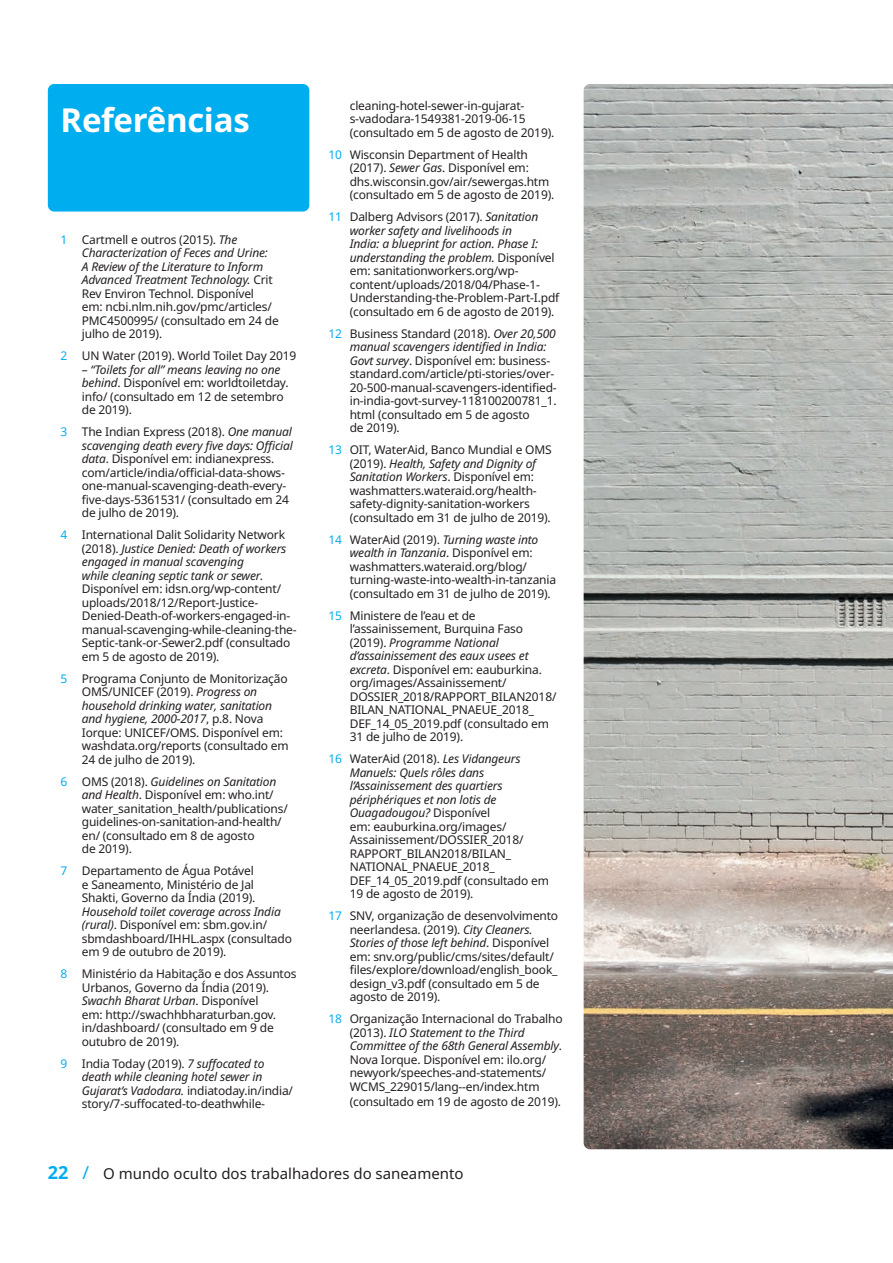
<style>
.page{position:relative;width:893px;height:1263px;background:#fff}
.page>*{position:absolute;margin:0;border:0;box-sizing:border-box;transform-origin:0 0}
.Header_22_24{font:700 33px "Noto Sans";letter-spacing:-.01em;color:#fff}
.t1{font:15px "Noto Sans";color:#231f20}
.References_NEW{font:12px/13.5px "Noto Sans";letter-spacing:-.015em;color:#231f20}
.s1{color:#00aeef}
.s2{font-style:italic}
.s3{font-weight:700;font-size:18px;color:#00aeef}
.s4{font-size:18px;color:#00aeef}
</style>
<div class="page">
<div style="left:48px;top:84px;width:261px;height:128px;background:#00aeef;border-radius:6px"></div>
<img style="left:584px;top:84px;width:309px;height:1065px">
<p class="Header_22_24" style="left:61px;top:97px;width:191px">Referências</p>
<p class="References_NEW" style="left:82px;top:233px;width:199px;text-indent:-21px"><span class="s1">1</span> Cartmell e outros (2015). <span class="s2">The<br>Characterization of Feces and Urine:<br>A Review of the Literature to Inform<br>Advanced Treatment Technology.</span> Crit<br>Rev Environ Technol. Disponível<br>em: ncbi.nlm.nih.gov/pmc/articles/<br>PMC4500995/ (consultado em 24 de julho de 2019).</p>
<p class="References_NEW" style="left:61px;top:349px;width:237px"><span class="s1">2</span> UN Water (2019). World Toilet Day 2019</p>
<p class="References_NEW" style="left:82px;top:363px;width:208px">– <span class="s2">“Toilets for all” means leaving no one behind</span>. Disponível em: worldtoiletday. info/ (consultado em 12 de setembro de 2019).</p>
<p class="References_NEW" style="left:82px;top:425px;width:213px;text-indent:-21px"><span class="s1">3</span> The Indian Express (2018). <span class="s2">One manual scavenging death every five days: Official data</span>. Disponível em: indianexpress. com/article/india/official-data-shows&shy;one-manual-scavenging-death-every&shy;five-days-5361531/ (consultado em 24 de julho de 2019).</p>
<p class="References_NEW" style="left:82px;top:528px;width:216px;text-indent:-21px"><span class="s1">4</span> International Dalit Solidarity Network (2018). <span class="s2">Justice Denied: Death of workers engaged in manual scavenging<br>while cleaning septic tank or sewer.<br></span>Disponível em: idsn.org/wp-content/ uploads/2018/12/Report-Justice-Denied-Death-of-workers-engaged-in&shy;manual-scavenging-while-cleaning-the-Septic-tank-or-Sewer2.pdf (consultado em 5 de agosto de 2019).</p>
<p class="References_NEW" style="left:82px;top:672px;width:208px;text-indent:-21px"><span class="s1">5</span> Programa Conjunto de Monitorização OMS/UNICEF (2019). <span class="s2">Progress on household drinking water, sanitation and hygiene, 2000-2017</span>, p.8. Nova Iorque: UNICEF/OMS. Disponível em: washdata.org/reports (consultado em 24 de julho de 2019).</p>
<p class="References_NEW" style="left:82px;top:775px;width:207px;text-indent:-21px"><span class="s1">6</span> OMS (2018). <span class="s2">Guidelines on Sanitation and Health</span>. Disponível em: who.int/ water_sanitation_health/publications/ guidelines-on-sanitation-and-health/ en/ (consultado em 8 de agosto<br>de 2019).</p>
<p class="References_NEW" style="left:82px;top:864px;width:212px;text-indent:-21px"><span class="s1">7</span> Departamento de Água Potável<br>e Saneamento, Ministério de Jal Shakti, Governo da Índia (2019).<br><span class="s2">Household toilet coverage across India (rural)</span>. Disponível em: sbm.gov.in/ sbmdashboard/IHHL.aspx (consultado em 9 de outubro de 2019).</p>
<p class="References_NEW" style="left:82px;top:967px;width:216px;text-indent:-21px"><span class="s1">8</span> Ministério da Habitação e dos Assuntos<br>Urbanos, Governo da Índia (2019).<br><span class="s2">Swachh Bharat Urban</span>. Disponível<br>em: http://swachhbharaturban.gov. in/dashboard/ (consultado em 9 de outubro de 2019).</p>
<p class="References_NEW" style="left:82px;top:1057px;width:213px;text-indent:-21px"><span class="s1">9</span> India Today (2019). <span class="s2">7 suffocated to death while cleaning hotel sewer in Gujarat’s Vadodara.</span> indiatoday.in/india/ story/7-suffocated-to-deathwhile-</p>
<p class="References_NEW" style="left:350px;top:99px;width:206px">cleaning-hotel-sewer-in-gujarat&shy;s-vadodara-1549381-2019-06-15 (consultado em 5 de agosto de 2019).</p>
<p class="References_NEW" style="left:350px;top:148px;width:206px;text-indent:-21px"><span class="s1">10</span> Wisconsin Department of Health (2017). <span class="s2">Sewer Gas</span>. Disponível em: dhs.wisconsin.gov/air/sewergas.htm (consultado em 5 de agosto de 2019).</p>
<p class="References_NEW" style="left:350px;top:210px;width:211px;text-indent:-21px"><span class="s1">11</span> Dalberg Advisors (2017). <span class="s2">Sanitation worker safety and livelihoods in<br>India: a blueprint for action. Phase I: understanding the problem.</span> Disponível em: sanitationworkers.org/wp&shy;content/uploads/2018/04/Phase-1- Understanding-the-Problem-Part-I.pdf (consultado em 6 de agosto de 2019).</p>
<p class="References_NEW" style="left:350px;top:327px;width:208px;text-indent:-21px"><span class="s1">12</span> Business Standard (2018). <span class="s2">Over 20,500 manual scavengers identified in India:<br>Govt survey</span>. Disponível em: business&shy;standard.com/article/pti-stories/over-20-500-manual-scavengers-identified&shy;in-india-govt-survey-118100200781_1. html (consultado em 5 de agosto<br>de 2019).</p>
<p class="References_NEW" style="left:350px;top:443px;width:203px;text-indent:-21px"><span class="s1">13</span> OIT, WaterAid, Banco Mundial e OMS (2019). <span class="s2">Health, Safety and Dignity of Sanitation Workers</span>. Disponível em: washmatters.wateraid.org/health&shy;safety-dignity-sanitation-workers (consultado em 31 de julho de 2019).</p>
<p class="References_NEW" style="left:350px;top:533px;width:208px;text-indent:-21px"><span class="s1">14</span> WaterAid (2019). <span class="s2">Turning waste into wealth in Tanzania</span>. Disponível em: washmatters.wateraid.org/blog/ turning-waste-into-wealth-in-tanzania (consultado em 31 de julho de 2019).</p>
<p class="References_NEW" style="left:350px;top:609px;width:208px;text-indent:-21px"><span class="s1">15</span> Ministere de l’eau et de l’assainissement, Burquina Faso (2019). <span class="s2">Programme National d’assainissement des eaux usees et excreta</span>. Disponível em: eauburkina. org/images/Assainissement/<br>DOSSIER_2018/RAPPORT_BILAN2018/<br>BILAN_NATIONAL_PNAEUE_2018_<br>DEF_14_05_2019.pdf (consultado em<br>31 de julho de 2019).</p>
<p class="References_NEW" style="left:350px;top:752px;width:201px;text-indent:-21px"><span class="s1">16</span> WaterAid (2018). <span class="s2">Les Vidangeurs<br>Manuels: Quels rôles dans l’Assainissement des quartiers périphériques et non lotis de<br>Ouagadougou?</span> Disponível<br>em: eauburkina.org/images/<br>Assainissement/DOSSIER_2018/<br>RAPPORT_BILAN2018/BILAN_<br>NATIONAL_PNAEUE_2018_<br>DEF_14_05_2019.pdf (consultado em<br>19 de agosto de 2019).</p>
<p class="References_NEW" style="left:350px;top:909px;width:210px;text-indent:-21px"><span class="s1">17</span> SNV, organização de desenvolvimento neerlandesa. (2019). <span class="s2">City Cleaners.<br>Stories of those left behind</span>. Disponível em: snv.org/public/cms/sites/default/ files/explore/download/english_book_ design_v3.pdf (consultado em 5 de agosto de 2019).</p>
<p class="References_NEW" style="left:350px;top:1012px;width:214px;text-indent:-21px"><span class="s1">18</span> Organização Internacional do Trabalho (2013). <span class="s2">ILO Statement to the Third Committee of the 68th General Assembly</span>.<br>Nova Iorque. Disponível em: ilo.org/ newyork/speeches-and-statements/ WCMS_229015/lang--en/index.htm</p>
<p class="References_NEW" style="left:350px;top:1095px;width:213px">(consultado em 19 de agosto de 2019).</p>
<p class="t1" style="left:48px;top:1163px;width:417px"><span class="s3">22</span> <span class="s4">/</span> O mundo oculto dos trabalhadores do saneamento</p>
</div>
